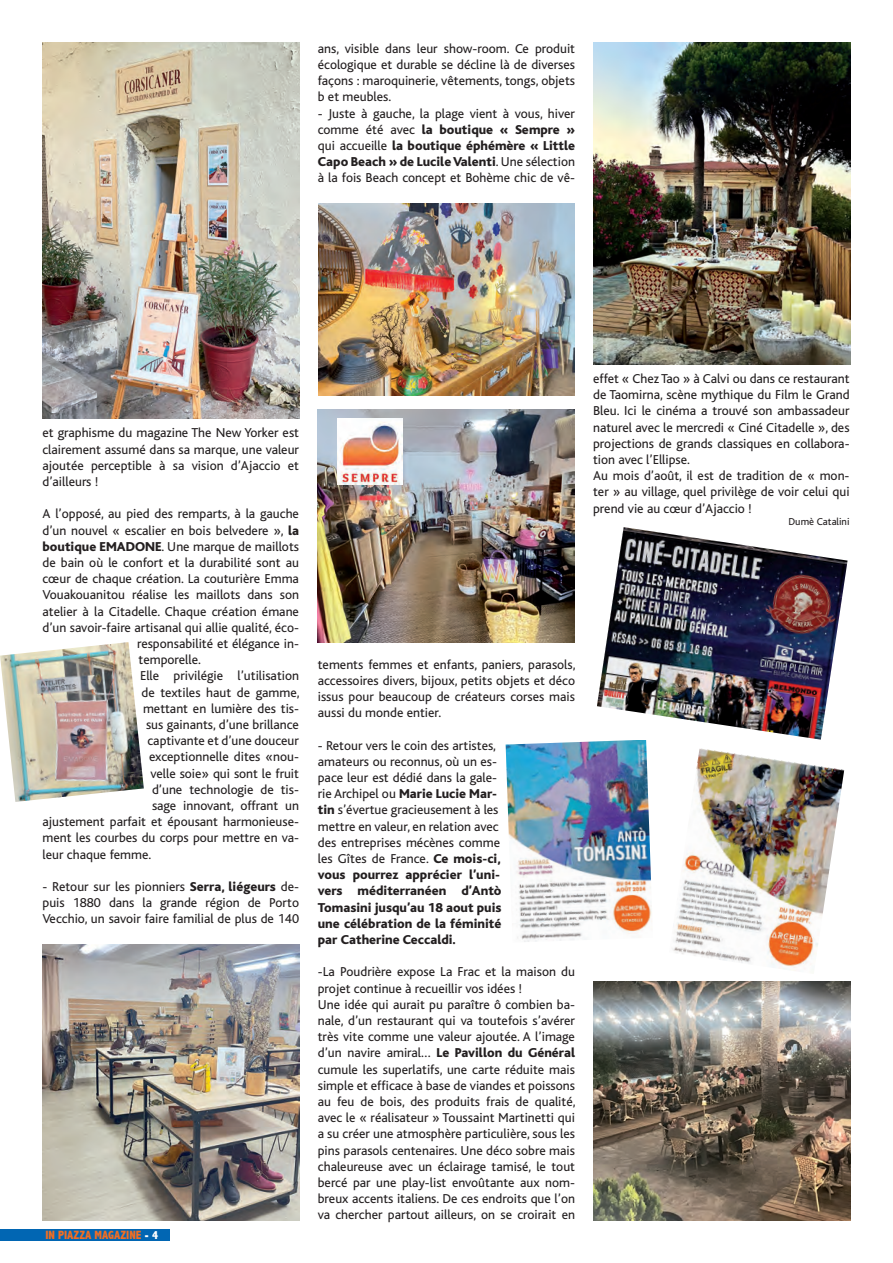
<style>
.page{position:relative;width:893px;height:1263px;background:#fff}
.page>*{position:absolute;margin:0;border:0;box-sizing:border-box;transform-origin:0 0}
.t1{font:13.5px/16.2px "Bliss";color:#231f20;text-align:justify}
.t2{font:800 condensed 12px "Abadi";color:#f36e21}
.t3{font:10.5px "Bliss";color:#231f20}
.s1{font-weight:800}
.s2{color:#fff}
</style>
<div class="page">
<div style="left:0;top:1229px;width:170px;height:12px;background:#0166b3"></div>
<img style="left:0;top:642px;width:144px;height:160px">
<img style="left:318px;top:203px;width:257px;height:193px">
<img style="left:43px;top:944px;width:257px;height:276px">
<img style="left:318px;top:409px;width:257px;height:233px">
<img style="left:594px;top:981px;width:256px;height:239px">
<img style="left:597px;top:527px;width:250px;height:213px">
<img style="left:506px;top:740px;width:146px;height:202px">
<img style="left:337px;top:419px;width:65px;height:65px">
<img style="left:43px;top:42px;width:257px;height:377px">
<img style="left:593px;top:43px;width:257px;height:321px">
<img style="left:672px;top:748px;width:172px;height:223px">
<p class="t1" style="left:318px;top:41px;width:259px">ans, visible dans leur show-room. Ce produit écologique et durable se décline là de diverses façons : maroquinerie, vêtements, tongs, objets b et meubles.</p>
<p class="t1" style="left:318px;top:105px;width:259px">- Juste à gauche, la plage vient à vous, hiver comme été avec <span class="s1">la boutique « Sempre » </span>qui accueille <span class="s1">la boutique éphémère « Little Capo Beach » de Lucile Valenti</span>. Une sélection à la fois Beach concept et Bohème chic de vê-</p>
<p class="t1" style="left:43px;top:425px;width:258px">et graphisme du magazine The New Yorker est clairement assumé dans sa marque, une valeur ajoutée perceptible à sa vision d’Ajaccio et d’ailleurs !</p>
<p class="t1" style="left:43px;top:506px;width:258px">A l’opposé, au pied des remparts, à la gauche</p>
<p class="t1" style="left:43px;top:522px;width:258px">d’un nouvel « escalier en bois belvedere », <span class="s1">la</span></p>
<p class="t1" style="left:43px;top:538px;width:258px"><span class="s1">boutique EMADONE</span>. Une marque de maillots</p>
<p class="t1" style="left:43px;top:555px;width:258px">de bain où le confort et la durabilité sont au</p>
<p class="t1" style="left:43px;top:571px;width:258px">cœur de chaque création. La couturière Emma</p>
<p class="t1" style="left:43px;top:587px;width:258px">Vouakouanitou réalise les maillots dans son</p>
<p class="t1" style="left:43px;top:603px;width:258px">atelier à la Citadelle. Chaque création émane</p>
<p class="t1" style="left:43px;top:619px;width:258px">d’un savoir-faire artisanal qui allie qualité, éco-</p>
<p class="t1" style="left:137px;top:636px;width:163px">responsabilité et élégance in-</p>
<p class="t1" style="left:139px;top:652px;width:64px">temporelle.</p>
<p class="t1" style="left:140px;top:668px;width:161px">Elle privilégie l’utilisation</p>
<p class="t1" style="left:142px;top:684px;width:160px">de textiles haut de gamme,</p>
<p class="t1" style="left:143px;top:700px;width:158px">mettant en lumière des tis-</p>
<p class="t1" style="left:146px;top:717px;width:154px">sus gainants, d’une brillance</p>
<p class="t1" style="left:148px;top:733px;width:153px">captivante et d’une douceur</p>
<p class="t1" style="left:149px;top:749px;width:152px">exceptionnelle dites «nou-</p>
<p class="t1" style="left:151px;top:765px;width:150px">velle soie» qui sont le fruit</p>
<p class="t1" style="left:152px;top:781px;width:148px">d’une technologie de tis-</p>
<p class="t1" style="left:152px;top:798px;width:149px">sage innovant, offrant un</p>
<p class="t1" style="left:43px;top:814px;width:258px">ajustement parfait et épousant harmonieuse-</p>
<p class="t1" style="left:43px;top:830px;width:258px">ment les courbes du corps pour mettre en va-</p>
<p class="t1" style="left:43px;top:846px;width:110px">leur chaque femme.</p>
<p class="t1" style="left:43px;top:879px;width:258px">- Retour sur les pionniers <span class="s1">Serra, liégeurs</span> de&shy;puis 1880 dans la grande région de Porto Vecchio, un savoir faire familial de plus de 140</p>
<p class="t2" style="left:45px;top:1228px;width:114px">IN PIAZZA MAGAZINE <span class="s2">- 4</span></p>
<p class="t1" style="left:593px;top:371px;width:258px;text-align:left">effet « Chez Tao » à Calvi ou dans ce restaurant de Taomirna, scène mythique du Film le Grand Bleu. Ici le cinéma a trouvé son ambassadeur naturel avec le mercredi « Ciné Citadelle », des projections de grands classiques en collabora&shy;tion avec l’Ellipse.<br>Au mois d’août, il est de tradition de « mon&shy;ter » au village, quel privilège de voir celui qui prend vie au cœur d’Ajaccio !</p>
<p class="t3" style="left:788px;top:516px;width:63px">Dumè Catalini</p>
<p class="t1" style="left:318px;top:656px;width:259px">tements femmes et enfants, paniers, parasols, accessoires divers, bijoux, petits objets et déco issus pour beaucoup de créateurs corses mais aussi du monde entier.</p>
<p class="t1" style="left:318px;top:737px;width:185px;text-align:left">- Retour vers le coin des artistes, amateurs ou reconnus, où un es&shy;pace leur est dédié dans la gale&shy;rie Archipel ou <span class="s1">Marie Lucie Mar&shy;tin</span> s’évertue gracieusement à les mettre en valeur, en relation avec des entreprises mécènes comme les Gîtes de France. <span class="s1">Ce mois-ci, vous pourrez apprécier l’uni&shy;vers méditerranéen d’Antò<br>Tomasini jusqu’au 18 aout puis une célébration de la féminité par Catherine Ceccaldi.</span></p>
<p class="t1" style="left:318px;top:964px;width:259px;text-align:left">-La Poudrière expose La Frac et la maison du projet continue à recueillir vos idées !<br>Une idée qui aurait pu paraître ô combien ba&shy;nale, d’un restaurant qui va toutefois s’avérer très vite comme une valeur ajoutée. A l’image d’un navire amiral… <span class="s1">Le Pavillon du Général </span>cumule les superlatifs, une carte réduite mais simple et efficace à base de viandes et poissons au feu de bois, des produits frais de qualité, avec le « réalisateur » Toussaint Martinetti qui a su créer une atmosphère particulière, sous les pins parasols centenaires. Une déco sobre mais chaleureuse avec un éclairage tamisé, le tout bercé par une play-list envoûtante aux nom&shy;breux accents italiens. De ces endroits que l’on va chercher partout ailleurs, on se croirait en</p>
</div>
